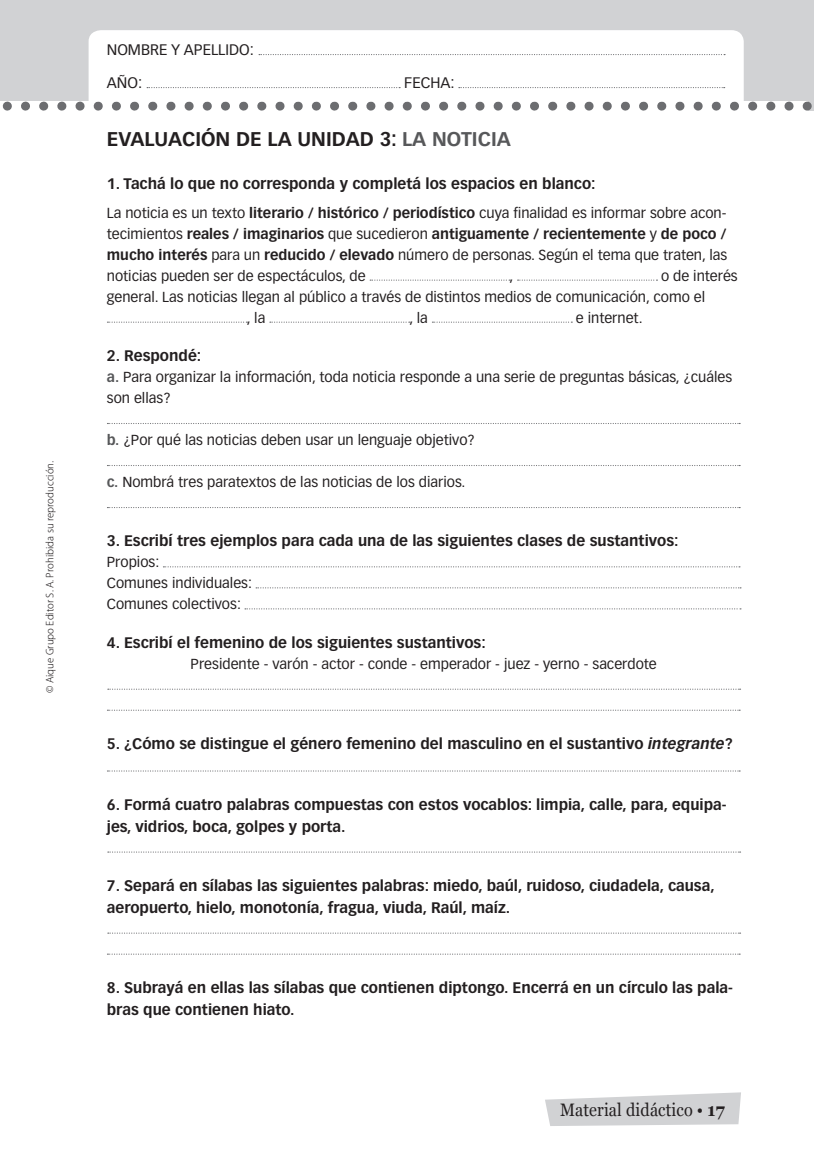
<style>
.page{position:relative;width:814px;height:1153px;background:#fff}
.page>*{position:absolute;margin:0;border:0;box-sizing:border-box;transform-origin:0 0}
.t1{font:700 19.5px "Vectora LT Std";color:#231f20}
.t2{font:18px "Georgia";letter-spacing:.01em;color:#231f20;scale:.9 1}
.t3{font:700 15px/21.8px "Vectora LT Std";color:#231f20}
.t4{font:15px "Vectora LT Std";color:#231f20}
.t5{font:14.25px/21px "Vectora LT Std";color:#231f20}
.t6{font:300 9.75px "Koz Go Pro";color:#231f20}
.s1{font-family:"Vectora LT Std"}
.s2{color:#57585a}
.s3{font-weight:700}
.s4{font-weight:700;color:#57585a}
.s5{font-style:italic}
</style>
<div class="page">
<div style="left:808px;top:0;width:6px;height:111px;background:#d1d2d4"></div>
<svg style="left:545px;top:1092px;width:196px;height:33px;background:#d7d8da"></svg>
<hr style="left:0;top:0;width:1px;height:100px;background:#d1d2d4">
<div style="left:1px;top:0;width:813px;height:100px;background:#d1d2d4"></div>
<svg style="left:2px;top:102px;width:810px;height:9px"></svg>
<div style="left:89px;top:30px;width:655px;height:71px;background:#fff"></div>
<svg style="left:259px;top:54px;width:466px;height:1px"></svg>
<svg style="left:147px;top:87px;width:253px;height:1px"></svg>
<svg style="left:459px;top:87px;width:266px;height:1px"></svg>
<svg style="left:370px;top:279px;width:140px;height:1px"></svg>
<svg style="left:517px;top:279px;width:140px;height:1px"></svg>
<svg style="left:107px;top:321px;width:140px;height:1px"></svg>
<svg style="left:270px;top:321px;width:140px;height:1px"></svg>
<svg style="left:432px;top:321px;width:140px;height:1px"></svg>
<svg style="left:107px;top:423px;width:633px;height:1px"></svg>
<svg style="left:107px;top:465px;width:633px;height:1px"></svg>
<svg style="left:107px;top:507px;width:633px;height:1px"></svg>
<svg style="left:163px;top:566px;width:577px;height:1px"></svg>
<svg style="left:256px;top:587px;width:485px;height:1px"></svg>
<svg style="left:245px;top:608px;width:496px;height:1px"></svg>
<svg style="left:108px;top:688px;width:632px;height:1px"></svg>
<svg style="left:107px;top:709px;width:633px;height:1px"></svg>
<svg style="left:107px;top:770px;width:633px;height:1px"></svg>
<svg style="left:108px;top:851px;width:632px;height:1px"></svg>
<svg style="left:108px;top:932px;width:632px;height:1px"></svg>
<svg style="left:107px;top:953px;width:633px;height:1px"></svg>
<p class="t6" style="left:44px;top:692px;width:234px;rotate:-90deg">© Aique Grupo Editor S. A. Prohibida su reproducción<span class="s1">.</span></p>
<p class="t4" style="left:107px;top:41px;width:148px">NOMBRE Y APELLIDO:</p>
<p class="t4" style="left:107px;top:74px;width:37px">AÑO:</p>
<p class="t4" style="left:404px;top:74px;width:52px">FECHA:</p>
<h1 class="t1" style="left:107px;top:127px;width:405px">EvAlUACIóN DE lA UNIDAD 3: <span class="s2">lA NOTICIA</span></h1>
<p class="t3" style="left:107px;top:173px;width:490px">1. Tachá lo que no corresponda y completá los espacios en blanco:</p>
<p class="t5" style="left:107px;top:202px;width:622px;text-align:justify">La noticia es un texto <span class="s3">literario / histórico / periodístico</span> cuya finalidad es informar sobre acon&shy;tecimientos <span class="s3">reales / imaginarios</span> que sucedieron <span class="s3">antiguamente / recientemente</span> y <span class="s3">de poco / mucho interés</span> para un <span class="s3">reducido / elevado</span> número de personas. Según el tema que traten, las noticias pueden ser de espectáculos, de</p>
<p class="t5" style="left:661px;top:265px;width:78px">o de interés</p>
<p class="t5" style="left:107px;top:286px;width:600px">general. Las noticias llegan al público a través de distintos medios de comunicación, como el</p>
<p class="t5" style="left:247px;top:307px;width:20px">, la</p>
<p class="t5" style="left:409px;top:307px;width:20px">, la</p>
<p class="t5" style="left:576px;top:307px;width:68px">e internet.</p>
<p class="t3" style="left:107px;top:345px;width:96px">2. respondé:</p>
<p class="t5" style="left:107px;top:366px;width:627px"><span class="s4">a.</span> Para organizar la información, toda noticia responde a una serie de preguntas básicas, ¿cuáles son ellas?</p>
<p class="t5" style="left:107px;top:429px;width:370px"><span class="s4">b.</span> ¿Por qué las noticias deben usar un lenguaje objetivo?</p>
<p class="t5" style="left:107px;top:471px;width:360px"><span class="s4">c.</span> Nombrá tres paratextos de las noticias de los diarios.</p>
<p class="t5" style="left:509px;top:265px;width:5px">,</p>
<p class="t3" style="left:107px;top:530px;width:573px">3. Escribí tres ejemplos para cada una de las siguientes clases de sustantivos:</p>
<p class="t5" style="left:107px;top:552px;width:147px">Propios:<br>Comunes individuales:<br>Comunes colectivos:</p>
<p class="t3" style="left:107px;top:631px;width:380px">4. Escribí el femenino de los siguientes sustantivos:</p>
<p class="t5" style="left:191px;top:653px;width:468px">Presidente - varón - actor - conde - emperador - juez - yerno - sacerdote</p>
<p class="t3" style="left:107px;top:732px;width:627px">5. ¿Cómo se distingue el género femenino del masculino en el sustantivo <span class="s5">integrante</span>?</p>
<p class="t3" style="left:107px;top:793px;width:621px">6. formá cuatro palabras compuestas con estos vocablos: limpia, calle, para, equipa&shy;jes, vidrios, boca, golpes y porta.</p>
<p class="t3" style="left:107px;top:874px;width:609px">7. Separá en sílabas las siguientes palabras: miedo, baúl, ruidoso, ciudadela, causa, aeropuerto, hielo, monotonía, fragua, viuda, raúl, maíz.</p>
<p class="t3" style="left:107px;top:976px;width:627px">8. Subrayá en ellas las sílabas que contienen diptongo. Encerrá en un círculo las pala&shy;bras que contienen hiato.</p>
<p class="t2" style="left:560px;top:1098px;width:184px">Material didáctico • <span class="s3">17</span></p>
</div>
